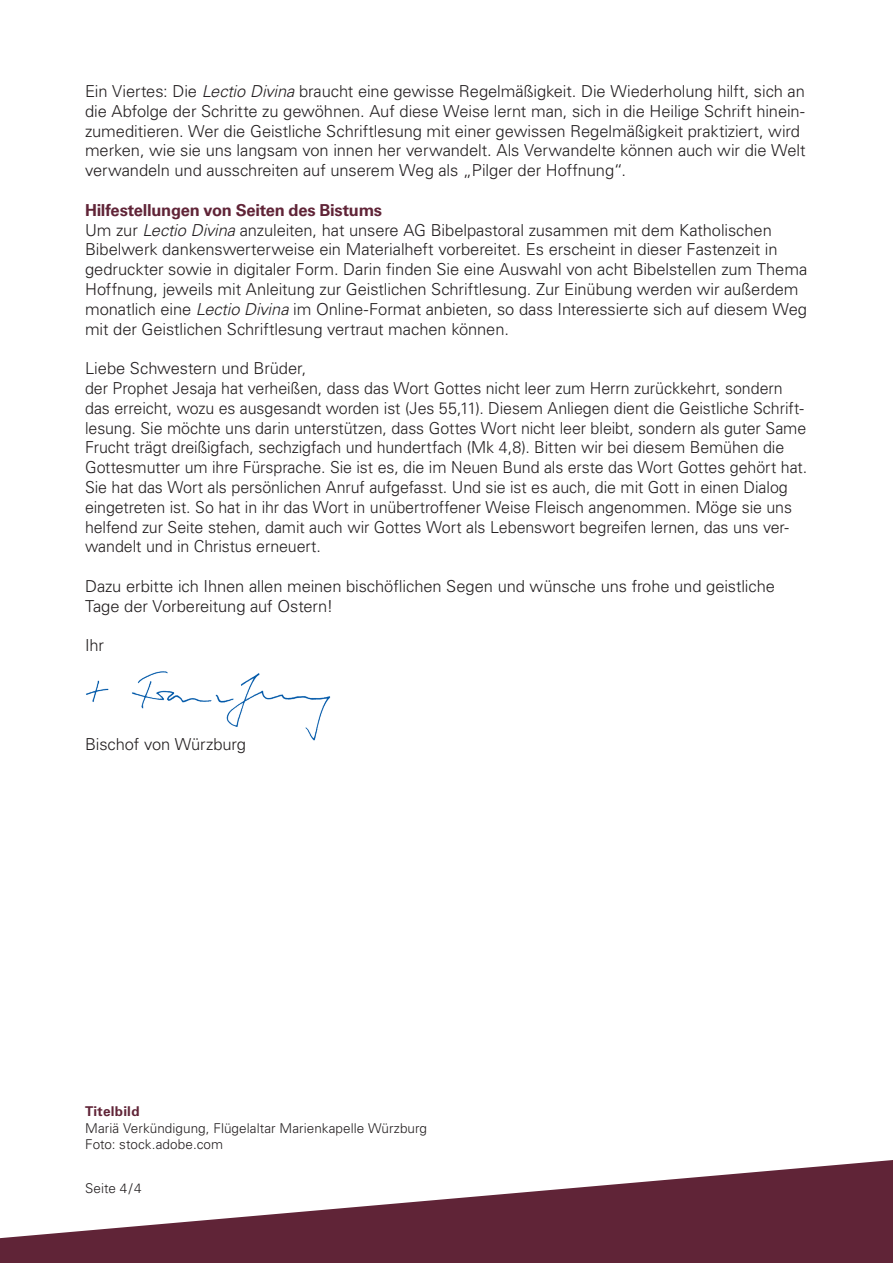
<style>
.page{position:relative;width:893px;height:1263px;background:#fff}
.page>*{position:absolute;margin:0;border:0;box-sizing:border-box;transform-origin:0 0}
.t1{font:300 16.5px/19.8px "Univers LT Std";letter-spacing:-.005em;color:#231f20}
.t2{font:300 13.5px/16.5px "Univers LT Std";letter-spacing:.005em;color:#231f20}
.t3{font:700 13.5px "Univers LT Std";letter-spacing:.02em;color:#602437}
.s1{font-style:italic}
.s2{font-weight:700;color:#602437}
</style>
<div class="page">
<svg style="left:0;top:1160px;width:893px;height:103px;fill:#602437"></svg>
<img style="left:86px;top:671px;width:245px;height:70px">
<p class="t1" style="left:85px;top:81px;width:722px">Ein Viertes: Die <span class="s1">Lectio Divina</span> braucht eine gewisse Regelmäßigkeit. Die Wiederholung hilft, sich an die Abfolge der Schritte zu gewöhnen. Auf diese Weise lernt man, sich in die Heilige Schrift hinein&shy;zumeditieren. Wer die Geistliche Schriftlesung mit einer gewissen Regelmäßigkeit praktiziert, wird merken, wie sie uns langsam von innen her verwandelt. Als Verwandelte können auch wir die Welt verwandeln und ausschreiten auf unserem Weg als „Pilger der Hoffnung“.</p>
<p class="t1" style="left:85px;top:200px;width:724px"><span class="s2">Hilfestellungen von Seiten des Bistums<br></span>Um zur <span class="s1">Lectio Divina</span> anzuleiten, hat unsere AG Bibelpastoral zusammen mit dem Katholischen Bibelwerk dankenswerterweise ein Materialheft vorbereitet. Es erscheint in dieser Fastenzeit in gedruckter sowie in digitaler Form. Darin finden Sie eine Auswahl von acht Bibelstellen zum Thema Hoffnung, jeweils mit Anleitung zur Geistlichen Schriftlesung. Zur Einübung werden wir außerdem monatlich eine <span class="s1">Lectio Divina</span> im Online-Format anbieten, so dass Interessierte sich auf diesem Weg mit der Geistlichen Schriftlesung vertraut machen können.</p>
<p class="t1" style="left:85px;top:358px;width:724px">Liebe Schwestern und Brüder,<br>der Prophet Jesaja hat verheißen, dass das Wort Gottes nicht leer zum Herrn zurückkehrt, sondern das erreicht, wozu es ausgesandt worden ist (Jes 55,11). Diesem Anliegen dient die Geistliche Schrift&shy;lesung. Sie möchte uns darin unterstützen, dass Gottes Wort nicht leer bleibt, sondern als guter Same Frucht trägt dreißigfach, sechzigfach und hundertfach (Mk 4,8). Bitten wir bei diesem Bemühen die Gottesmutter um ihre Fürsprache. Sie ist es, die im Neuen Bund als erste das Wort Gottes gehört hat.<br>Sie hat das Wort als persönlichen Anruf aufgefasst. Und sie ist es auch, die mit Gott in einen Dialog eingetreten ist. So hat in ihr das Wort in unübertroffener Weise Fleisch angenommen. Möge sie uns helfend zur Seite stehen, damit auch wir Gottes Wort als Lebenswort begreifen lernen, das uns ver&shy;wandelt und in Christus erneuert.</p>
<p class="t1" style="left:85px;top:576px;width:691px">Dazu erbitte ich Ihnen allen meinen bischöflichen Segen und wünsche uns frohe und geistliche<br>Tage der Vorbereitung auf Ostern!</p>
<p class="t1" style="left:85px;top:636px;width:20px">Ihr</p>
<p class="t1" style="left:85px;top:735px;width:162px">Bischof von Würzburg</p>
<p class="t3" style="left:85px;top:1104px;width:56px">Titelbild</p>
<p class="t2" style="left:85px;top:1120px;width:344px">Mariä Verkündigung, Flügelaltar Marienkapelle Würzburg<br>Foto: stock.adobe.com</p>
<p class="t2" style="left:85px;top:1180px;width:58px">Seite 4/4</p>
</div>
